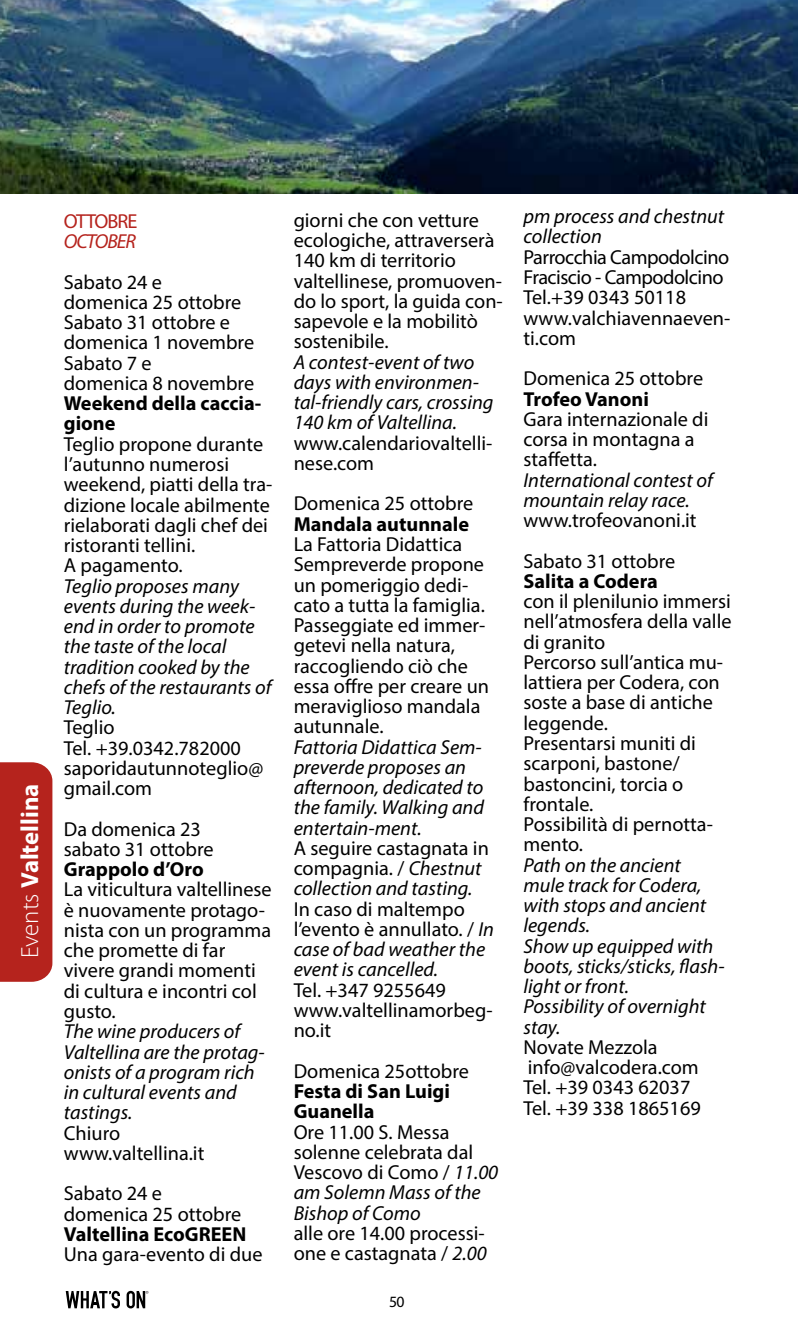
<style>
.page{position:relative;width:798px;height:1340px;background:#fff}
.page>*{position:absolute;margin:0;border:0;box-sizing:border-box;transform-origin:0 0}
.t1{font:700 24.75px "Myriad Pro";color:#fff}
.t2{font:20.25px/20.2px "Myriad Pro";color:#000}
.t3{font:italic 20.25px/20.2px "Myriad Pro";color:#000}
.t4{font:700 20.25px/20.2px "Myriad Pro";color:#000}
.t5{font:20.25px/20.2px "Myriad Pro";letter-spacing:-.025em;color:#000}
.t6{font:20.25px "Myriad Pro";letter-spacing:-.05em;color:#b5231d}
.t7{font:italic 20.25px "Myriad Pro";letter-spacing:-.05em;color:#b5231d}
.t8{font:15.75px "Myriad Pro";color:#000}
.s1{font-weight:300}
.s2{font-style:italic}
.s3{font-style:normal}
</style>
<div class="page">
<div style="left:0;top:762px;width:52px;height:219px;background:#b5231d"></div>
<img style="left:0;top:0;width:797px;height:193px">
<svg style="left:66px;top:1290px;width:54px;height:18px"></svg>
<svg style="left:126px;top:1290px;width:22px;height:18px"></svg>
<p class="t1" style="left:14px;top:958px;width:176px;rotate:-90deg"><span class="s1">Events</span> Valtellina</p>
<p class="t6" style="left:64px;top:209px;width:75px">OTTOBRE</p>
<p class="t7" style="left:64px;top:229px;width:74px">OCTOBER</p>
<p class="t2" style="left:64px;top:271px;width:192px">Sabato 24 e<br>domenica 25 ottobre<br>Sabato 31 ottobre e domenica 1 novembre<br>Sabato 7 e<br>domenica 8 novembre</p>
<p class="t4" style="left:64px;top:392px;width:199px">Weekend della caccia&shy;gione</p>
<p class="t2" style="left:64px;top:433px;width:210px">Teglio propone durante l’autunno numerosi weekend, piatti della tra&shy;dizione locale abilmente rielaborati dagli chef dei ristoranti tellini.<br>A pagamento.</p>
<p class="t3" style="left:64px;top:575px;width:209px">Teglio proposes many events during the week&shy;end in order to promote the taste of the local tradition cooked by the chefs of the restaurants of<br>Teglio.</p>
<p class="t2" style="left:64px;top:717px;width:201px">Teglio<br>Tel. +39.0342.782000 saporidautunnoteglio@ gmail.com</p>
<p class="t2" style="left:64px;top:818px;width:151px">Da domenica 23 sabato 31 ottobre</p>
<p class="t4" style="left:64px;top:858px;width:141px">Grappolo d’Oro</p>
<p class="t2" style="left:64px;top:879px;width:209px">La viticultura valtellinese è nuovamente protago&shy;nista con un programma che promette di far vivere grandi momenti di cultura e incontri col gusto.</p>
<p class="t3" style="left:64px;top:1021px;width:202px">The wine producers of<br>Valtellina are the protag&shy;onists of a program rich in cultural events and tastings.</p>
<p class="t2" style="left:64px;top:1122px;width:142px">Chiuro www.valtellina.it</p>
<p class="t2" style="left:64px;top:1183px;width:179px">Sabato 24 e domenica 25 ottobre</p>
<p class="t4" style="left:64px;top:1223px;width:184px">Valtellina EcoGREEN</p>
<p class="t2" style="left:64px;top:1243px;width:200px">Una gara-evento di due</p>
<p class="t2" style="left:293px;top:210px;width:210px">giorni che con vetture ecologiche, attraverserà<br>140 km di territorio valtellinese, promuoven&shy;do lo sport, la guida con&shy;sapevole e la mobilitò sostenibile.</p>
<p class="t3" style="left:293px;top:351px;width:201px">A contest-event of two days with environmen&shy;tal-friendly cars, crossing<br>140 km of Valtellina.</p>
<p class="t2" style="left:293px;top:432px;width:200px">www.calendariovaltelli&shy;nese.com</p>
<p class="t2" style="left:293px;top:493px;width:181px">Domenica 25 ottobre</p>
<p class="t4" style="left:293px;top:513px;width:177px">Mandala autunnale</p>
<p class="t2" style="left:293px;top:534px;width:197px">La Fattoria Didattica<br>Sempreverde propone un pomeriggio dedi&shy;cato a tutta la famiglia.<br>Passeggiate ed immer&shy;getevi nella natura, raccogliendo ciò che essa offre per creare un meraviglioso mandala autunnale.</p>
<p class="t3" style="left:293px;top:736px;width:192px">Fattoria Didattica Sem&shy;preverde proposes an afternoon, dedicated to the family. Walking and entertain-ment.</p>
<p class="t2" style="left:293px;top:837px;width:197px">A seguire castagnata in compagnia. / <span class="s2">Chestnut collection and tasting.</span></p>
<p class="t3" style="left:293px;top:898px;width:202px"><span class="s3">In caso di maltempo l’evento è annullato. /</span> In case of bad weather the event is cancelled.</p>
<p class="t2" style="left:293px;top:979px;width:200px">Tel. +347 9255649 www.valtellinamorbeg&shy;no.it</p>
<p class="t2" style="left:293px;top:1060px;width:177px">Domenica 25ottobre</p>
<p class="t4" style="left:293px;top:1080px;width:158px">Festa di San Luigi<br>Guanella</p>
<p class="t2" style="left:293px;top:1121px;width:206px">Ore 11.00 S. Messa solenne celebrata dal<br>Vescovo di Como / <span class="s2">11.00 am Solemn Mass of the<br>Bishop of Como</span></p>
<p class="t2" style="left:293px;top:1222px;width:194px">alle ore 14.00 processi&shy;one e castagnata / <span class="s2">2.00</span></p>
<p class="t8" style="left:389px;top:1292px;width:17px">50</p>
<p class="t3" style="left:523px;top:206px;width:202px">pm process and chestnut collection</p>
<p class="t5" style="left:523px;top:246px;width:208px">Parrocchia Campodolcino<br>Fraciscio - Campodolcino<br>Tel.+39 0343 50118 www.valchiavennaeven&shy;ti.com</p>
<p class="t2" style="left:523px;top:368px;width:181px">Domenica 25 ottobre</p>
<p class="t4" style="left:523px;top:388px;width:127px">Trofeo Vanoni</p>
<p class="t2" style="left:523px;top:408px;width:186px">Gara internazionale di corsa in montagna a staffetta.</p>
<p class="t3" style="left:523px;top:469px;width:191px">International contest of mountain relay race.</p>
<p class="t2" style="left:523px;top:500px;width:174px;line-height:40.5px">www.trofeovanoni.it<br>Sabato 31 ottobre</p>
<p class="t4" style="left:523px;top:570px;width:136px">Salita a Codera</p>
<p class="t2" style="left:523px;top:591px;width:209px">con il plenilunio immersi nell’atmosfera della valle di granito<br>Percorso sull’antica mu&shy;lattiera per Codera, con soste a base di antiche leggende.<br>Presentarsi muniti di scarponi, bastone/ bastoncini, torcia o frontale.<br>Possibilità di pernotta&shy;mento.</p>
<p class="t3" style="left:523px;top:854px;width:202px">Path on the ancient mule track for Codera, with stops and ancient legends.<br>Show up equipped with boots, sticks/sticks, flash&shy;light or front.<br>Possibility of overnight stay.</p>
<p class="t2" style="left:523px;top:1036px;width:179px">Novate Mezzola info@valcodera.com<br>Tel. +39 0343 62037<br>Tel. +39 338 1865169</p>
</div>
